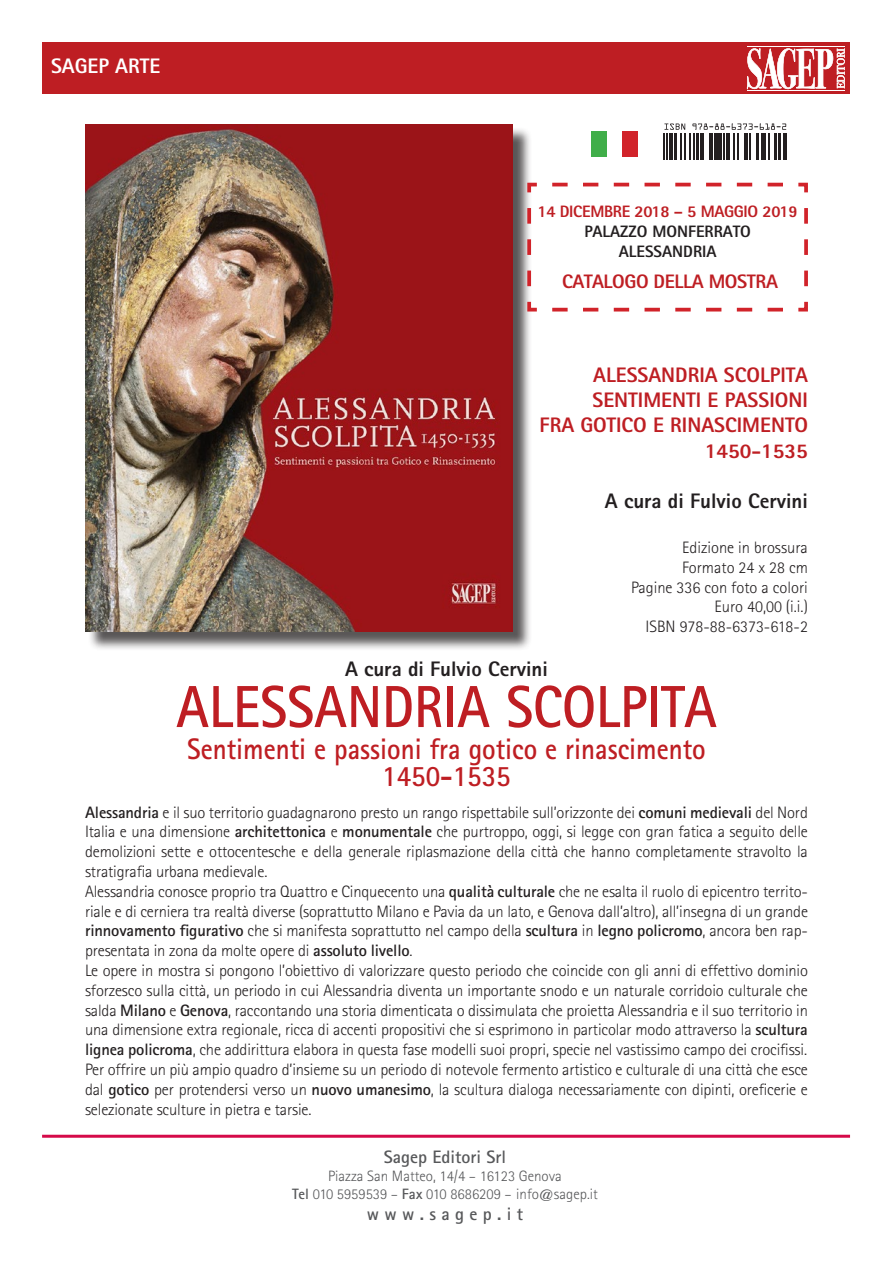
<style>
.page{position:relative;width:893px;height:1263px;background:#fff}
.page>*{position:absolute;margin:0;border:0;box-sizing:border-box;transform-origin:0 0}
.t1{font:700 59.4px "Rotis Sans Serif Std";color:#be1e23;scale:.91 1}
.t2{font:700 29.7px "Rotis Sans Serif Std";color:#be1e23;scale:.91 1}
.t3{font:800 21px "Rotis Sans Serif Std";color:#be1e23}
.t4{font:800 21px "Rotis Sans Serif Std";color:#231f20}
.t5{font:800 21px "Rotis Sans Serif Std";color:#fff}
.t6{font:800 19.5px "Rotis Sans Serif Std";letter-spacing:-.02em;color:#be1e23}
.t7{font:700 18px "Rotis Sans Serif Std";color:#57585a}
.t8{font:300 16.5px/19.8px "Rotis Sans Serif Std";letter-spacing:-.01em;color:#231f20;text-align:justify}
.t9{font:800 16.5px "Rotis Sans Serif Std";color:#231f20}
.t10{font:800 16.5px "Rotis Sans Serif Std";letter-spacing:-.02em;color:#be1e23}
.t11{font:300 15px/18px "Rotis Sans Serif Std";color:#57585a;text-align:center}
.s1{font-weight:700}
</style>
<div class="page">
<hr style="left:42px;top:1135px;width:808px;height:3px;background:#d50a49">
<div style="left:43px;top:43px;width:807px;height:51px;background:#be1e23"></div>
<svg style="left:747px;top:48px;width:98px;height:41px"></svg>
<hr style="left:747px;top:46px;width:98px;height:1px;background:#fff">
<hr style="left:748px;top:91px;width:97px;height:1px;background:#fff">
<hr style="left:748px;top:90px;width:97px;height:1px;background:#fff">
<div style="left:87px;top:126px;width:445px;height:525px;background:#231f20;opacity:.75"></div>
<img style="left:85px;top:124px;width:427px;height:507px">
<svg style="left:664px;top:123px;width:123px;height:36px"></svg>
<div style="left:622px;top:131px;width:15px;height:25px;background:#d1232a"></div>
<div style="left:591px;top:131px;width:15px;height:25px;background:#40ae49"></div>
<svg style="left:525px;top:181px;width:283px;height:132px"></svg>
<p class="t5" style="left:51px;top:52px;width:111px">SAGEP ARTE</p>
<p class="t10" style="left:538px;top:201px;width:261px">14 DICEMBRE 2018 – 5 MAGGIO 2019</p>
<p class="t9" style="left:584px;top:221px;width:168px">PALAZZO MONFERRATO</p>
<p class="t9" style="left:619px;top:241px;width:99px">ALESSANDRIA</p>
<p class="t6" style="left:562px;top:269px;width:217px">CATALOGO DELLA MOSTRA</p>
<p class="t3" style="left:593px;top:361px;width:216px">ALESSANDRIA SCOLPITA</p>
<p class="t3" style="left:592px;top:387px;width:217px">SENTIMENTI E PASSIONI</p>
<p class="t3" style="left:540px;top:412px;width:270px">FRA GOTICO E RINASCIMENTO</p>
<p class="t3" style="left:705px;top:437px;width:105px">1450-1535</p>
<p class="t4" style="left:605px;top:487px;width:204px">A cura di Fulvio Cervini</p>
<p class="t8" style="left:682px;top:537px;width:127px">Edizione in brossura</p>
<p class="t8" style="left:682px;top:557px;width:127px">Formato 24 x 28 cm</p>
<p class="t8" style="left:631px;top:577px;width:178px">Pagine 336 con foto a colori</p>
<p class="t8" style="left:714px;top:597px;width:95px">Euro 40,00 (i.i.)</p>
<p class="t8" style="left:645px;top:617px;width:164px">ISBN 978-88-6373-618-2</p>
<p class="t4" style="left:345px;top:655px;width:204px">A cura di Fulvio Cervini</p>
<p class="t1" style="left:176px;top:669px;width:596px">ALESSANDRIA SCOLPITA</p>
<p class="t2" style="left:187px;top:730px;width:571px">Sentimenti e passioni fra gotico e rinascimento</p>
<p class="t2" style="left:382px;top:757px;width:143px">1450-1535</p>
<p class="t8" style="left:85px;top:802px;width:724px"><span class="s1">Alessandria</span> e il suo territorio guadagnarono presto un rango rispettabile sull’orizzonte dei <span class="s1">comuni medievali</span> del Nord Italia e una dimensione <span class="s1">architettonica</span> e <span class="s1">monumentale</span> che purtroppo, oggi, si legge con gran fatica a seguito delle demolizioni sette e ottocentesche e della generale riplasmazione della città che hanno completamente stravolto la stratigrafia urbana medievale.</p>
<p class="t8" style="left:85px;top:881px;width:724px">Alessandria conosce proprio tra Quattro e Cinquecento una <span class="s1">qualità culturale</span> che ne esalta il ruolo di epicentro territo&shy;riale e di cerniera tra realtà diverse (soprattutto Milano e Pavia da un lato, e Genova dall’altro), all’insegna di un grande <span class="s1">rinnovamento figurativo</span> che si manifesta soprattutto nel campo della <span class="s1">scultura</span> in <span class="s1">legno policromo</span>, ancora ben rap&shy;presentata in zona da molte opere di <span class="s1">assoluto livello</span>.</p>
<p class="t8" style="left:85px;top:960px;width:724px">Le opere in mostra si pongono l’obiettivo di valorizzare questo periodo che coincide con gli anni di effettivo dominio sforzesco sulla città, un periodo in cui Alessandria diventa un importante snodo e un naturale corridoio culturale che salda <span class="s1">Milano</span> e <span class="s1">Genova</span>, raccontando una storia dimenticata o dissimulata che proietta Alessandria e il suo territorio in una dimensione extra regionale, ricca di accenti propositivi che si esprimono in particolar modo attraverso la <span class="s1">scultura lignea policroma</span>, che addirittura elabora in questa fase modelli suoi propri, specie nel vastissimo campo dei crocifissi.</p>
<p class="t8" style="left:85px;top:1059px;width:724px">Per offrire un più ampio quadro d’insieme su un periodo di notevole fermento artistico e culturale di una città che esce dal <span class="s1">gotico</span> per protendersi verso un <span class="s1">nuovo umanesimo</span>, la scultura dialoga necessariamente con dipinti, oreficerie e selezionate sculture in pietra e tarsie.</p>
<p class="t7" style="left:384px;top:1145px;width:124px">Sagep Editori Srl</p>
<p class="t11" style="left:292px;top:1167px;width:307px">Piazza San Matteo, 14/4 – 16123 Genova<br><span class="s1">Tel</span> 010 5959539 – <span class="s1">Fax</span> 010 8686209 – info@sagep.it</p>
<p class="t7" style="left:367px;top:1203px;width:158px">w w w . s a g e p . i t</p>
</div>
